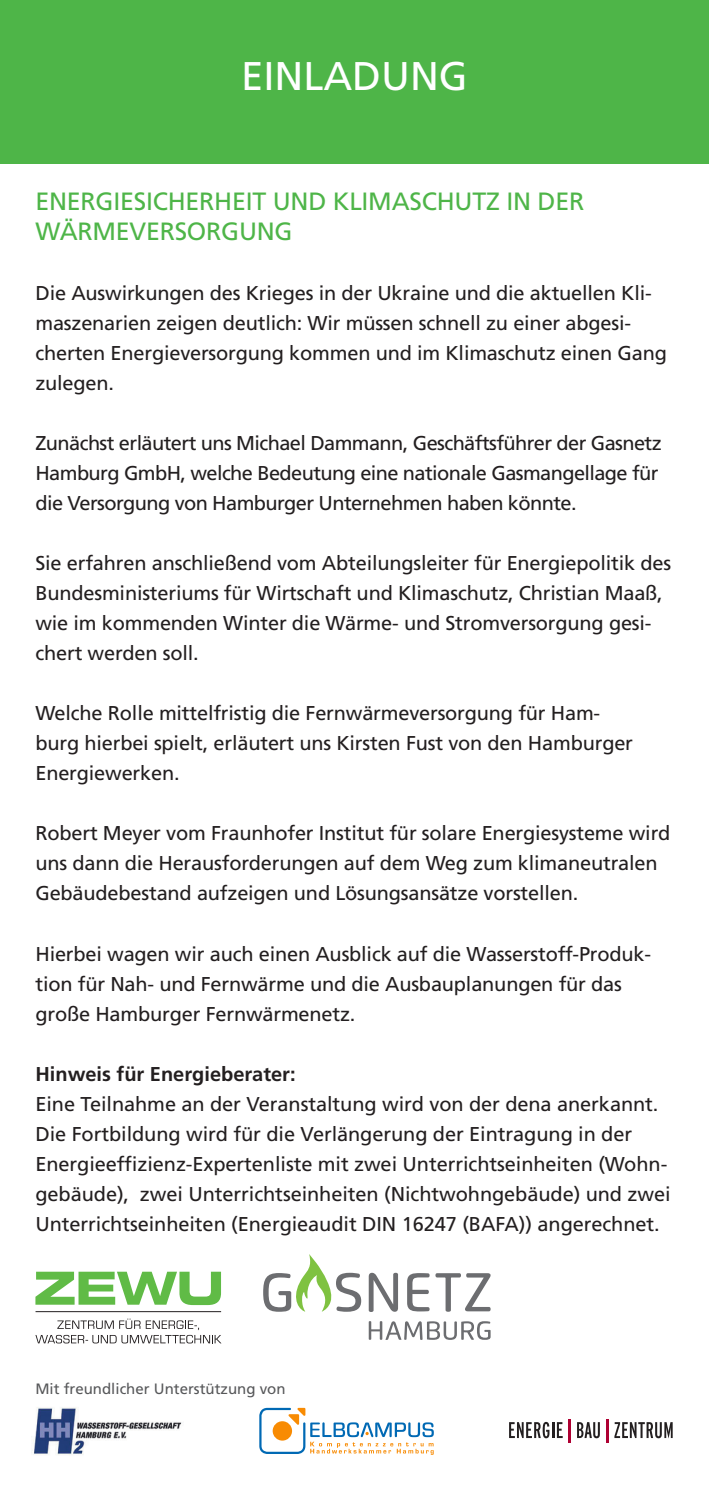
<style>
.page{position:relative;width:709px;height:1489px;background:#fff}
.page>*{position:absolute;margin:0;border:0;box-sizing:border-box;transform-origin:0 0}
.t1{font:40px "Frutiger LT Std";color:#fff}
.t2{font:25px/30px "Frutiger LT Std";letter-spacing:-.01em;color:#4eb548}
.t3{font:20px/30px "Frutiger LT Std";letter-spacing:-.01em;color:#231f20}
.t4{font:20px/30px "Frutiger LT Std";letter-spacing:-.03em;color:#231f20}
.t5{font:700 20px "Frutiger LT Std";color:#231f20}
.t6{font:15px "Frutiger LT Std";color:#57585a}
</style>
<div class="page">
<svg style="left:35px;top:1271px;width:186px;height:33px"></svg>
<hr style="left:36px;top:1311px;width:185px;height:1px;background:#231f20">
<svg style="left:35px;top:1318px;width:186px;height:25px"></svg>
<svg style="left:369px;top:1321px;width:121px;height:18px"></svg>
<svg style="left:263px;top:1254px;width:98px;height:57px"></svg>
<svg style="left:369px;top:1272px;width:29px;height:39px"></svg>
<svg style="left:407px;top:1273px;width:22px;height:38px"></svg>
<svg style="left:435px;top:1273px;width:55px;height:38px"></svg>
<img style="left:33px;top:1407px;width:149px;height:48px">
<div style="left:0;top:0;width:709px;height:163px;background:#4eb548"></div>
<svg style="left:259px;top:1407px;width:175px;height:47px"></svg>
<svg style="left:509px;top:1421px;width:53px;height:17px"></svg>
<svg style="left:577px;top:1422px;width:23px;height:16px"></svg>
<svg style="left:614px;top:1422px;width:58px;height:16px"></svg>
<hr style="left:568px;top:1419px;width:2px;height:23px;background:#ae0032">
<hr style="left:606px;top:1419px;width:2px;height:23px;background:#ae0032">
<h1 class="t1" style="left:241px;top:53px;width:228px">EINLADUNG</h1>
<p class="t2" style="left:35px;top:186px;width:550px">ENERGIESICHERHEIT UND KLIMASCHUTZ IN DER<br>WÄRMEVERSORGUNG</p>
<p class="t3" style="left:35px;top:278px;width:633px">Die Auswirkungen des Krieges in der Ukraine und die aktuellen Kli&shy;maszenarien zeigen deutlich: Wir müssen schnell zu einer abgesi&shy;cherten Energieversorgung kommen und im Klimaschutz einen Gang zulegen.</p>
<p class="t4" style="left:35px;top:428px;width:628px">Zunächst erläutert uns Michael Dammann, Geschäftsführer der Gasnetz<br>Hamburg GmbH, welche Bedeutung eine nationale Gasmangellage für die Versorgung von Hamburger Unternehmen haben könnte.</p>
<p class="t3" style="left:35px;top:548px;width:637px">Sie erfahren anschließend vom Abteilungsleiter für Energiepolitik des Bundesministeriums für Wirtschaft und Klimaschutz, Christian Maaß, wie im kommenden Winter die Wärme- und Stromversorgung gesi&shy;chert werden soll.</p>
<p class="t3" style="left:35px;top:698px;width:599px">Welche Rolle mittelfristig die Fernwärmeversorgung für Ham&shy;burg hierbei spielt, erläutert uns Kirsten Fust von den Hamburger<br>Energiewerken.</p>
<p class="t3" style="left:35px;top:818px;width:636px">Robert Meyer vom Fraunhofer Institut für solare Energiesysteme wird uns dann die Herausforderungen auf dem Weg zum klimaneutralen<br>Gebäudebestand aufzeigen und Lösungsansätze vorstellen.</p>
<p class="t3" style="left:35px;top:938px;width:617px">Hierbei wagen wir auch einen Ausblick auf die Wasserstoff-Produk&shy;tion für Nah- und Fernwärme und die Ausbauplanungen für das große Hamburger Fernwärmenetz.</p>
<p class="t5" style="left:35px;top:1061px;width:262px">Hinweis für Energieberater:</p>
<p class="t3" style="left:35px;top:1088px;width:636px">Eine Teilnahme an der Veranstaltung wird von der dena anerkannt.<br>Die Fortbildung wird für die Verlängerung der Eintragung in der Energieeffizienz-Expertenliste mit zwei Unterrichtseinheiten (Wohn&shy;gebäude), zwei Unterrichtseinheiten (Nichtwohngebäude) und zwei Unterrichtseinheiten (Energieaudit DIN 16247 (BAFA)) angerechnet.</p>
<p class="t6" style="left:35px;top:1379px;width:252px">Mit freundlicher Unterstützung von</p>
</div>
